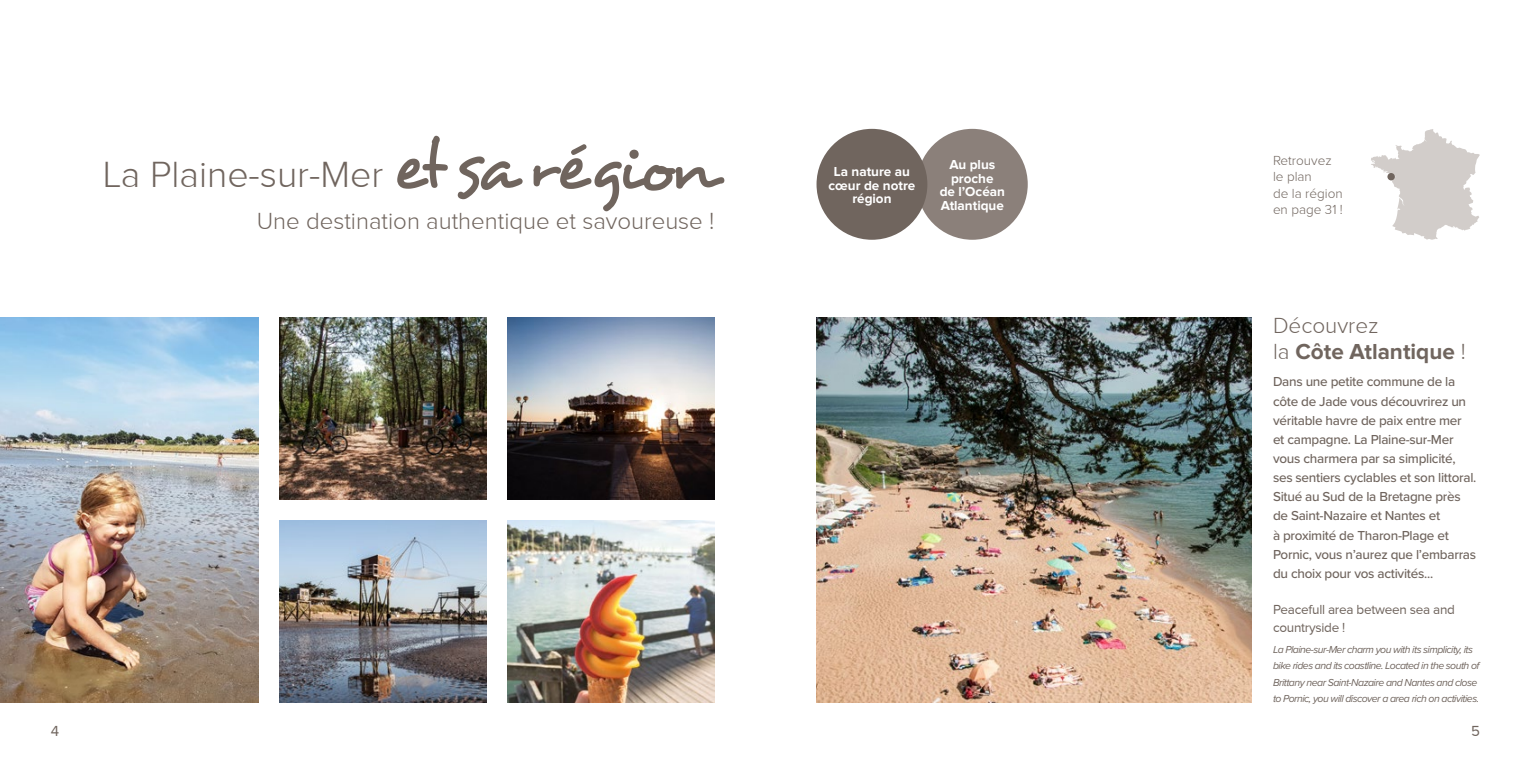
<style>
.page{position:relative;width:1531px;height:766px;background:#fff}
.page>*{position:absolute;margin:0;border:0;box-sizing:border-box;transform-origin:0 0}
.t1{font:300 37.5px "Proxima Nova";color:#70655e}
.t2{font:300 24px "Proxima Nova";color:#70655e}
.t3{font:700 22.5px/25.5px "Proxima Nova";color:#70655e}
.t4{font:15px "Proxima Nova";color:#70655e}
.t5{font:500 13.5px/19.2px "Proxima Nova";letter-spacing:-.02em;color:#70655e}
.t6{font:700 13.5px/13.5px "Proxima Nova";color:#fff;text-align:center}
.t7{font:13.5px/18px "Proxima Nova";letter-spacing:-.02em;color:#70655e}
.t8{font:300 13.5px/16.5px "Proxima Nova";color:#70655e}
.t9{font:italic 10.5px/16.5px "Proxima Nova";letter-spacing:-.05em;color:#70655e}
.s1{font-family:"Desyrel";font-weight:400;font-size:69px}
.s2{font-weight:300}
</style>
<div class="page">
<img style="left:279px;top:317px;width:207px;height:182px">
<img style="left:279px;top:520px;width:207px;height:182px">
<img style="left:507px;top:317px;width:207px;height:182px">
<img style="left:507px;top:520px;width:207px;height:182px">
<img style="left:0;top:317px;width:258px;height:385px">
<img style="left:816px;top:317px;width:435px;height:385px">
<div style="left:917px;top:129px;width:111px;height:111px;background:#8b807a;border-radius:50%"></div>
<div style="left:816px;top:129px;width:111px;height:111px;background:#70655e;border-radius:50%"></div>
<svg style="left:1371px;top:129px;width:109px;height:111px"></svg>
<div style="left:1387px;top:173px;width:8px;height:7px;background:#70655e;border-radius:50%"></div>
<h1 class="t1" style="left:103px;top:154px;width:612px">La Plaine-sur-Mer <span class="s1">etsarégion</span></h1>
<h2 class="t2" style="left:257px;top:208px;width:459px">Une destination authentique et savoureuse !</h2>
<p class="t6" style="left:828px;top:165px;width:88px">La nature au cœur de notre région</p>
<p class="t6" style="left:940px;top:158px;width:67px">Au plus proche<br>de l’Océan<br>Atlantique</p>
<p class="t8" style="left:1273px;top:152px;width:71px">Retrouvez le plan<br>de la région en page 31 !</p>
<h3 class="t3" style="left:1273px;top:313px;width:194px"><span class="s2">Découvrez<br>la</span> Côte Atlantique <span class="s2">!</span></h3>
<p class="t5" style="left:1273px;top:371px;width:205px">Dans une petite commune de la côte de Jade vous découvrirez un véritable havre de paix entre mer et campagne. La Plaine-sur-Mer vous charmera par sa simplicité, ses sentiers cyclables et son littoral.<br>Situé au Sud de la Bretagne près de Saint-Nazaire et Nantes et<br>à proximité de Tharon-Plage et<br>Pornic, vous n’aurez que l’embarras du choix pour vos activités...</p>
<p class="t7" style="left:1273px;top:600px;width:184px">Peacefull area between sea and countryside !</p>
<p class="t9" style="left:1273px;top:640px;width:208px">La Plaine-sur-Mer charm you with its simplicity, its bike rides and its coastline. Located in the south of Brittany near Saint-Nazaire and Nantes and close to Pornic, you will discover a area rich on activities.</p>
<p class="t4" style="left:51px;top:722px;width:10px">4</p>
<p class="t4" style="left:1471px;top:722px;width:10px">5</p>
</div>
